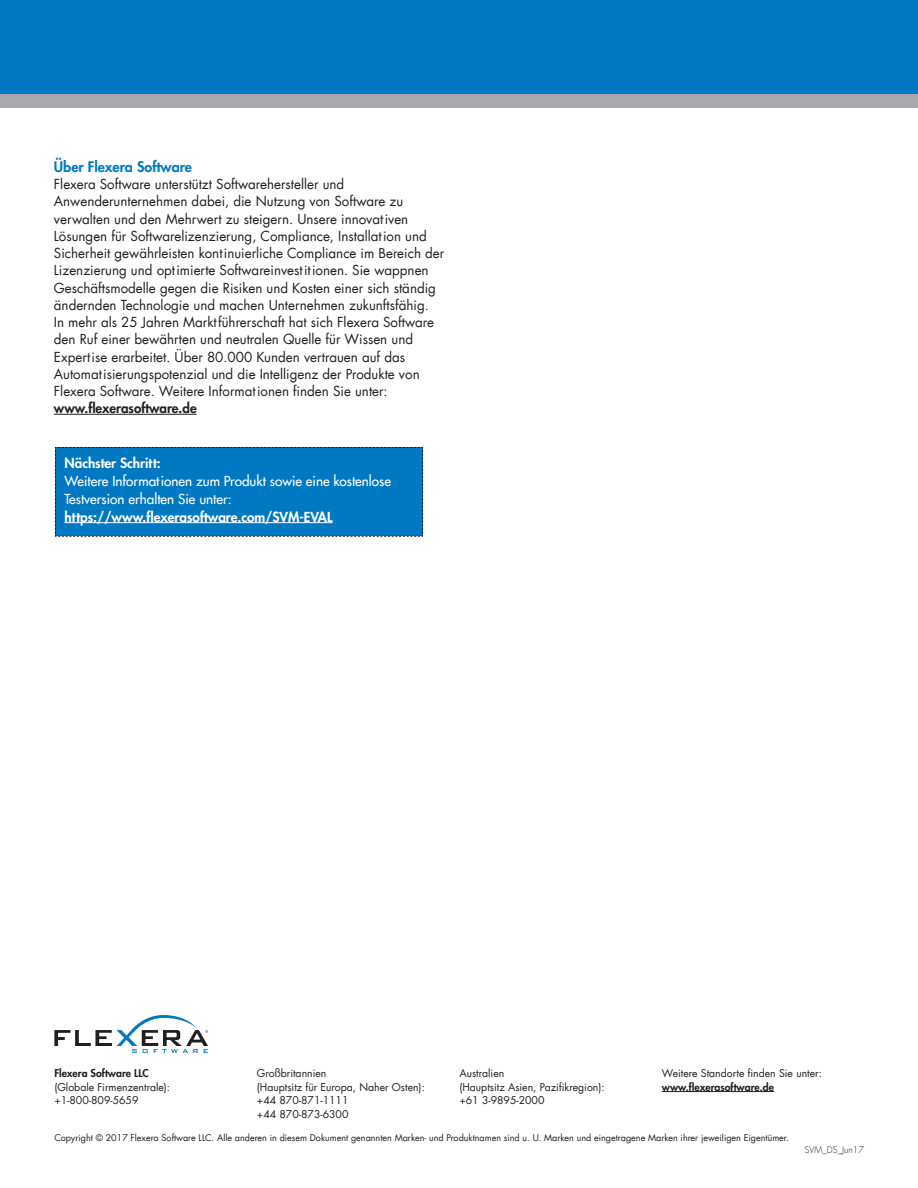
<style>
.page{position:relative;width:918px;height:1188px;background:#fff}
.page>*{position:absolute;margin:0;border:0;box-sizing:border-box;transform-origin:0 0}
.t1{font:800 14.25px "Futura Com";color:#0079c2}
.t2{font:13.5px/17.2px "Futura Com";color:#231f20}
.t3{font:500 13.5px/18px "Futura Com";color:#fff}
.t4{font:800 13.5px "Futura Com";color:#fff}
.t5{font:800 13.5px "Futura Com";color:#231f20}
.t6{font:10.5px/13.5px "Futura Com";color:#231f20}
.t7{font:800 10.5px "Futura Com";color:#231f20}
.t8{font:9px "Futura Com";color:#231f20}
.t9{font:300 9px "Futura Com";color:#231f20}
</style>
<div class="page">
<div style="left:0;top:0;width:918px;height:100px;background:#0079c2"></div>
<div style="left:0;top:94px;width:918px;height:14px;background:#a8a9ad"></div>
<svg style="left:54px;top:1015px;width:154px;height:38px"></svg>
<hr style="left:662px;top:1091px;width:112px;height:1px;background:#231f20">
<hr style="left:54px;top:414px;width:143px;height:1px;background:#231f20">
<div style="left:55px;top:447px;width:368px;height:90px;background:#0079c2"></div>
<p class="t1" style="left:54px;top:156px;width:140px">Über Flexera Software</p>
<p class="t2" style="left:54px;top:175px;width:392px">Flexera Software unterstützt Softwarehersteller und Anwenderunternehmen dabei, die Nutzung von Software zu verwalten und den Mehrwert zu steigern. Unsere innovativen Lösungen für Softwarelizenzierung, Compliance, Installation und Sicherheit gewährleisten kontinuierliche Compliance im Bereich der Lizenzierung und optimierte Softwareinvestitionen. Sie wappnen Geschäftsmodelle gegen die Risiken und Kosten einer sich ständig ändernden Technologie und machen Unternehmen zukunftsfähig.<br>In mehr als 25 Jahren Marktführerschaft hat sich Flexera Software den Ruf einer bewährten und neutralen Quelle für Wissen und Expertise erarbeitet. Über 80.000 Kunden vertrauen auf das Automatisierungspotenzial und die Intelligenz der Produkte von Flexera Software. Weitere Informationen finden Sie unter:</p>
<p class="t5" style="left:54px;top:398px;width:144px">www.flexerasoftware.de</p>
<p class="t4" style="left:64px;top:452px;width:98px">Nächster Schritt:</p>
<p class="t3" style="left:64px;top:471px;width:328px">Weitere Informationen zum Produkt sowie eine kostenlose<br>Testversion erhalten Sie unter:</p>
<p class="t4" style="left:64px;top:506px;width:270px">https://www.flexerasoftware.com/SVM-EVAL</p>
<p class="t7" style="left:54px;top:1065px;width:96px">Flexera Software LLC</p>
<p class="t6" style="left:54px;top:1080px;width:117px">(Globale Firmenzentrale): +1-800-809-5659</p>
<p class="t6" style="left:257px;top:1067px;width:170px">Großbritannien<br>(Hauptsitz für Europa, Naher Osten): +44 870-871-1111<br>+44 870-873-6300</p>
<p class="t6" style="left:459px;top:1067px;width:147px">Australien<br>(Hauptsitz Asien, Pazifikregion): +61 3-9895-2000</p>
<p class="t6" style="left:662px;top:1067px;width:162px">Weitere Standorte finden Sie unter:</p>
<p class="t7" style="left:662px;top:1079px;width:114px">www.flexerasoftware.de</p>
<p class="t8" style="left:54px;top:1131px;width:736px">Copyright © 2017 Flexera Software LLC. Alle anderen in diesem Dokument genannten Marken- und Produktnamen sind u. U. Marken und eingetragene Marken ihrer jeweiligen Eigentümer.</p>
<p class="t9" style="left:805px;top:1143px;width:61px">SVM_DS_Jun17</p>
</div>
